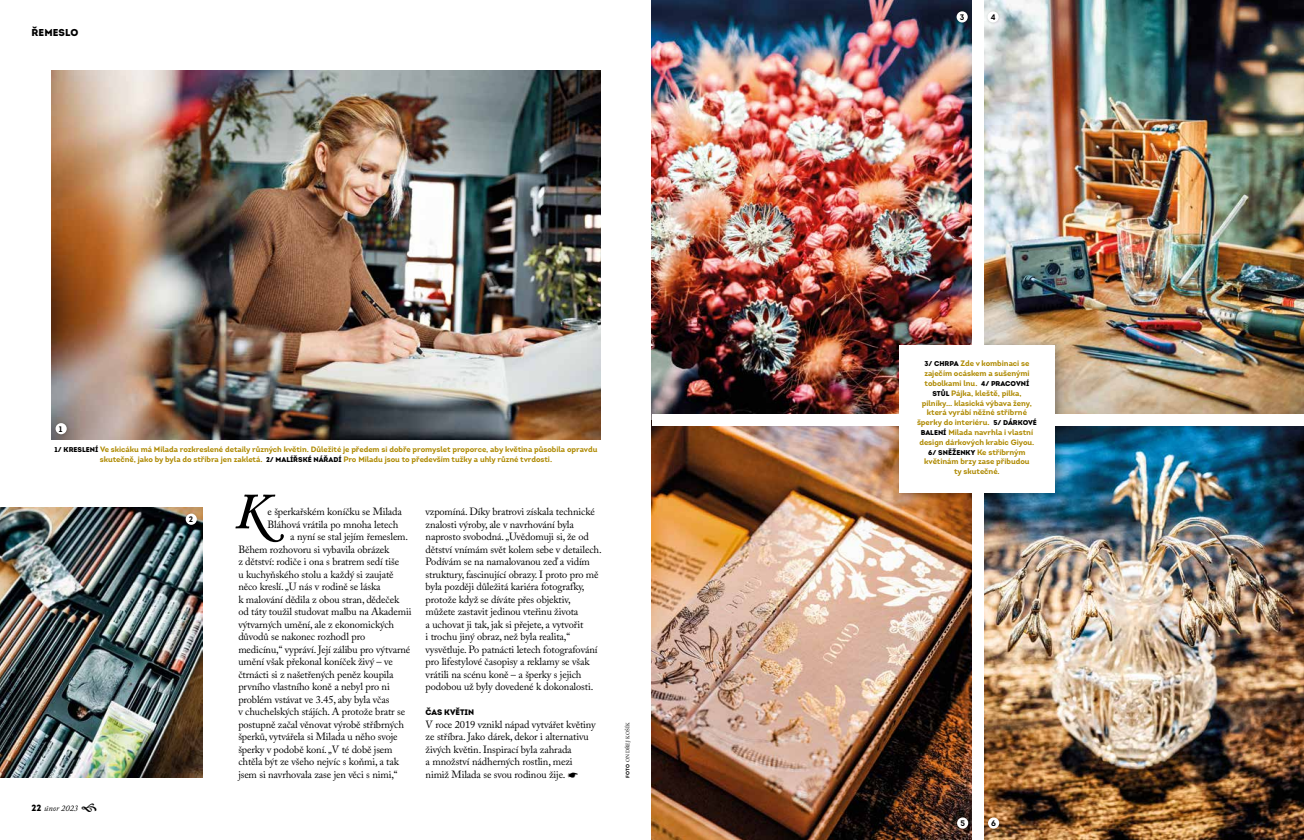
<style>
.page{position:relative;width:1304px;height:840px;background:#fff}
.page>*{position:absolute;margin:0;border:0;box-sizing:border-box;transform-origin:0 0}
.t1{font:italic 600 50px "Adobe Caslon Pro";color:#000}
.t2{font:10.4px/12.5px "Adobe Caslon Pro";letter-spacing:-.01em;color:#000}
.t3{font:900 10px "Intro";letter-spacing:.01em;color:#000}
.t4{font:italic 8.5px "Adobe Caslon Pro";color:#000}
.t5{font:900 8px "Intro";color:#000}
.t6{font:700 8px "Intro";color:#000}
.t7{font:700 7.8px/9.8px "Intro";letter-spacing:-.005em;color:#ae8901;text-align:center}
.t8{font:5px "Adobe Caslon Pro";letter-spacing:.04em;color:#000}
.s1{font-weight:900;font-size:7px;color:#000}
.s2{font-family:"Intro";font-weight:900;font-style:normal;font-size:9px}
.s3{font-family:"Intro";font-weight:700}
</style>
<div class="page">
<img style="left:0;top:507px;width:203px;height:270px">
<img style="left:51px;top:71px;width:550px;height:368px">
<img style="left:984px;top:0;width:320px;height:414px">
<img style="left:652px;top:426px;width:320px;height:413px">
<img style="left:984px;top:426px;width:320px;height:413px">
<img style="left:652px;top:0;width:320px;height:414px">
<div style="left:891px;top:337px;width:175px;height:166px;background:#000;opacity:.35"></div>
<div style="left:899px;top:345px;width:156px;height:147px;background:#fff"></div>
<div style="left:972px;top:0;width:12px;height:839px;background:#fff"></div>
<div style="left:652px;top:414px;width:652px;height:11px;background:#fff"></div>
<div style="left:183px;top:511px;width:17px;height:17px;background:#000;opacity:.2"></div>
<div style="left:186px;top:513px;width:11px;height:11px;background:#fff;border-radius:50%"></div>
<div style="left:954px;top:9px;width:17px;height:17px;background:#000;opacity:.2"></div>
<div style="left:957px;top:11px;width:11px;height:11px;background:#fff;border-radius:50%"></div>
<div style="left:985px;top:9px;width:17px;height:17px;background:#000;opacity:.2"></div>
<div style="left:987px;top:11px;width:12px;height:11px;background:#fff;border-radius:50%"></div>
<div style="left:53px;top:420px;width:17px;height:17px;background:#000;opacity:.2"></div>
<div style="left:56px;top:423px;width:11px;height:11px;background:#fff;border-radius:50%"></div>
<div style="left:955px;top:814px;width:17px;height:17px;background:#000;opacity:.2"></div>
<div style="left:957px;top:817px;width:11px;height:11px;background:#fff;border-radius:50%"></div>
<div style="left:986px;top:814px;width:17px;height:17px;background:#000;opacity:.2"></div>
<div style="left:988px;top:817px;width:11px;height:11px;background:#fff;border-radius:50%"></div>
<svg style="left:1208px;top:802px;width:14px;height:9px"></svg>
<p class="t3" style="left:31px;top:26px;width:48px">ŘEMESLO</p>
<p class="t6" style="left:59px;top:423px;width:5px">1</p>
<p class="t7" style="left:55px;top:444px;width:544px"><span class="s1">1/ KRESLENÍ</span> Ve skicáku má Milada rozkreslené detaily různých květin. Důležité je předem si dobře promyslet proporce, aby květina působila opravdu skutečně, jako by byla do stříbra jen zakletá. <span class="s1">2/ MALÍŘSKÉ NÁŘADÍ</span> Pro Miladu jsou to především tužky a uhly různé tvrdosti.</p>
<p class="t4" style="left:31px;top:802px;width:48px"><span class="s2">22</span> únor 2023</p>
<p class="t6" style="left:189px;top:514px;width:6px">2</p>
<h1 class="t1" style="left:236px;top:481px;width:33px">K</h1>
<p class="t2" style="left:268px;top:505px;width:136px">e šperkařském koníčku se Milada</p>
<p class="t2" style="left:268px;top:517px;width:132px">Bláhová vrátila po mnoha letech</p>
<p class="t2" style="left:290px;top:530px;width:119px">a nyní se stal jejím řemeslem.</p>
<p class="t2" style="left:238px;top:542px;width:153px">Během rozhovoru si vybavila obrázek</p>
<p class="t2" style="left:238px;top:555px;width:162px">z dětství: rodiče i ona s bratrem sedí tiše</p>
<p class="t2" style="left:238px;top:567px;width:157px">u kuchyňského stolu a každý si zaujatě</p>
<p class="t2" style="left:238px;top:580px;width:144px">něco kreslí. „U nás v rodině se láska</p>
<p class="t2" style="left:238px;top:592px;width:162px">k malování dědila z obou stran, dědeček</p>
<p class="t2" style="left:238px;top:605px;width:175px">od táty toužil studovat malbu na Akademii</p>
<p class="t2" style="left:238px;top:617px;width:157px">výtvarných umění, ale z ekonomických</p>
<p class="t2" style="left:238px;top:630px;width:128px">důvodů se nakonec rozhodl pro</p>
<p class="t2" style="left:238px;top:642px;width:174px">medicínu,“ vypráví. Její zálibu pro výtvarné</p>
<p class="t2" style="left:238px;top:655px;width:156px">umění však překonal koníček živý – ve</p>
<p class="t2" style="left:238px;top:667px;width:157px">čtrnácti si z našetřených peněz koupila</p>
<p class="t2" style="left:238px;top:680px;width:153px">prvního vlastního koně a nebyl pro ni</p>
<p class="t2" style="left:238px;top:692px;width:153px">problém vstávat ve 3.45, aby byla včas</p>
<p class="t2" style="left:238px;top:704px;width:168px">v chuchelských stájích. A protože bratr se</p>
<p class="t2" style="left:238px;top:717px;width:167px">postupně začal věnovat výrobě stříbrných</p>
<p class="t2" style="left:238px;top:729px;width:161px">šperků, vytvářela si Milada u něho svoje</p>
<p class="t2" style="left:238px;top:742px;width:156px">šperky v podobě koní. „V té době jsem</p>
<p class="t2" style="left:238px;top:754px;width:162px">chtěla být ze všeho nejvíc s koňmi, a tak</p>
<p class="t2" style="left:238px;top:767px;width:161px">jsem si navrhovala zase jen věci s nimi,“</p>
<p class="t2" style="left:426px;top:505px;width:178px">vzpomíná. Díky bratrovi získala technické znalosti výroby, ale v navrhování byla naprosto svobodná. „Uvědomuji si, že od dětství vnímám svět kolem sebe v detailech.<br>Podívám se na namalovanou zeď a vidím struktury, fascinující obrazy. I proto pro mě byla později důležitá kariéra fotografky, protože když se díváte přes objektiv, můžete zastavit jedinou vteřinu života<br>a uchovat ji tak, jak si přejete, a vytvořit<br>i trochu jiný obraz, než byla realita,“ vysvětluje. Po patnácti letech fotografování pro lifestylové časopisy a reklamy se však vrátili na scénu koně – a šperky s jejich podobou už byly dovedené k dokonalosti.</p>
<p class="t5" style="left:426px;top:706px;width:50px">ČAS KVĚTIN</p>
<p class="t2" style="left:426px;top:717px;width:172px">V roce 2019 vznikl nápad vytvářet květiny ze stříbra. Jako dárek, dekor i alternativu živých květin. Inspirací byla zahrada<br>a množství nádherných rostlin, mezi nimiž Milada se svou rodinou žije.</p>
<p class="t8" style="left:625px;top:777px;width:57px;rotate:-90deg"><span class="s3">FOTO</span> ONDŘEJ KOŠÍK</p>
<p class="t6" style="left:960px;top:12px;width:6px">3</p>
<p class="t6" style="left:991px;top:12px;width:6px">4</p>
<p class="t7" style="left:917px;top:358px;width:121px"><span class="s1">3/ CHRPA</span> Zde v kombinaci se zaječím ocáskem a sušenými tobolkami lnu. <span class="s1">4/ PRACOVNÍ<br>STŮL</span> Pájka, kleště, pilka, pilníky… klasická výbava ženy, která vyrábí něžné stříbrné šperky do interiéru. <span class="s1">5/ DÁRKOVÉ<br>BALENÍ</span> Milada navrhla i vlastní design dárkových krabic Giyou.<br><span class="s1">6/ SNĚŽENKY</span> Ke stříbrným květinám brzy zase přibudou<br>ty skutečné.</p>
<p class="t6" style="left:960px;top:817px;width:6px">5</p>
<p class="t6" style="left:991px;top:817px;width:6px">6</p>
</div>
